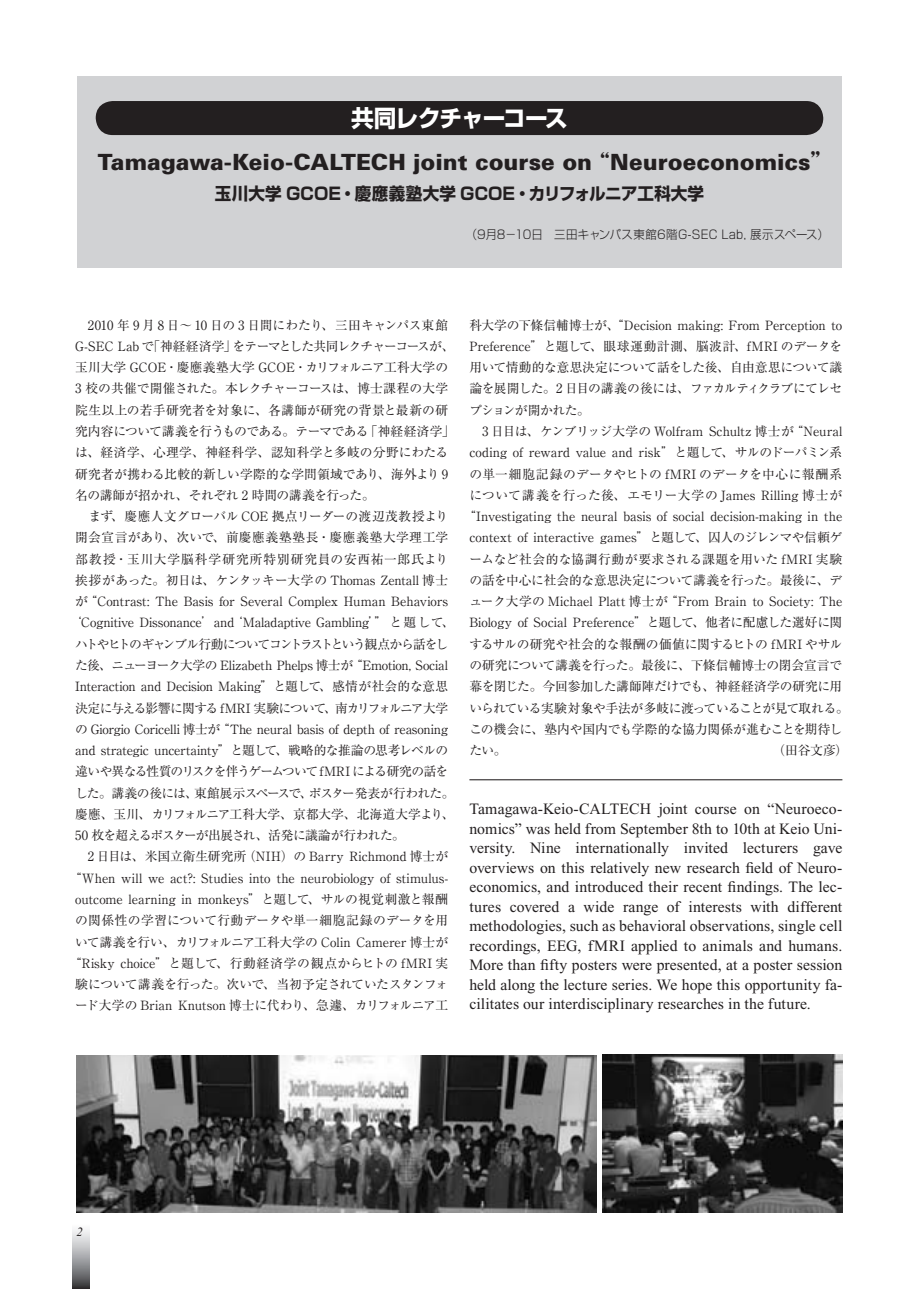
<style>
.page{position:relative;width:919px;height:1289px;background:#fff}
.page>*{position:absolute;margin:0;border:0;box-sizing:border-box;transform-origin:0 0}
.t1{font:700 23.4px "Shin Go Pro";letter-spacing:-.05em;color:#fff}
.t2{font:900 22.35px "Univers";color:#231f20}
.t3{font:700 16.95px "Shin Go Pro";letter-spacing:.005em;color:#231f20}
.t4{font:15.75px/19.5px "Times New Roman";letter-spacing:.005em;color:#231f20;text-align:justify}
.t5{font:12.75px "Ryumin Pro";letter-spacing:-.01em;color:#231f20}
.t6{font:12.75px "Ryumin Pro";letter-spacing:-.03em;color:#231f20}
.t7{font:12.75px "Ryumin Pro";letter-spacing:-.05em;color:#231f20}
.t8{font:12.75px "Ryumin Pro";letter-spacing:.015em;color:#231f20}
.t9{font:12.75px "Ryumin Pro";letter-spacing:-.035em;color:#231f20}
.t10{font:12.75px "Ryumin Pro";letter-spacing:-.04em;color:#231f20}
.t11{font:12.75px "Ryumin Pro";letter-spacing:-.065em;color:#231f20}
.t12{font:12.75px "Ryumin Pro";letter-spacing:-.105em;color:#231f20}
.t13{font:12.75px "Ryumin Pro";letter-spacing:-.075em;color:#231f20}
.t14{font:12.75px "Ryumin Pro";letter-spacing:-.08em;color:#231f20}
.t15{font:12.75px "Ryumin Pro";letter-spacing:-.045em;color:#231f20}
.t16{font:12.75px "Ryumin Pro";letter-spacing:.025em;color:#231f20}
.t17{font:12.75px "Ryumin Pro";letter-spacing:.03em;color:#231f20}
.t18{font:12.75px "Ryumin Pro";letter-spacing:.02em;color:#231f20}
.t19{font:12.75px "Ryumin Pro";letter-spacing:.035em;color:#231f20}
.t20{font:12.75px "Ryumin Pro";letter-spacing:.01em;color:#231f20}
.t21{font:12.75px "Ryumin Pro";letter-spacing:.06em;color:#231f20}
.t22{font:italic 12.75px "Times New Roman";color:#231f20}
.t23{font:300 12px "Shin Go Pro";letter-spacing:.02em;color:#231f20;scale:.95 1}
.s1{font-family:"Ryumin Pro";font-weight:800;font-size:21.3px}
.s2{font-family:"Ryumin Pro";font-weight:800}
</style>
<div class="page">
<div style="left:77px;top:77px;width:764px;height:191px;background:#d1d2d4"></div>
<div style="left:96px;top:101px;width:727px;height:34px;background:#231f20;border-radius:17px"></div>
<svg style="left:72px;top:1230px;width:17px;height:58px"></svg>
<hr style="left:469px;top:779px;width:373px;height:1px;background:#231f20">
<img style="left:602px;top:1054px;width:240px;height:158px">
<img style="left:77px;top:1055px;width:519px;height:157px">
<h1 class="t1" style="left:351px;top:99px;width:218px">共同レクチャーコース</h1>
<h2 class="t2" style="left:98px;top:148px;width:736px">Tamagawa-Keio-CALTECH joint course on <span class="s1">“</span>Neuroeconomics<span class="s2">”</span></h2>
<h3 class="t3" style="left:215px;top:180px;width:490px">玉川大学 GCOE・慶應義塾大学 GCOE・カリフォルニア工科大学</h3>
<p class="t23" style="left:466px;top:225px;width:383px">（9月8−10日　三田キャンパス東館6階G-SEC Lab, 展示スペース）</p>
<p class="t5" style="left:75px;top:315px;width:374px">　2010 年 9 月 8 日〜 10 日の 3 日間にわたり、三田キャンパス東館</p>
<p class="t11" style="left:75px;top:336px;width:381px">G-SEC Lab で「神経経済学」をテーマとした共同レクチャーコースが、</p>
<p class="t5" style="left:75px;top:357px;width:374px">玉川大学 GCOE・慶應義塾大学 GCOE・カリフォルニア工科大学の</p>
<p class="t5" style="left:75px;top:378px;width:374px">3 校の共催で開催された。本レクチャーコースは、博士課程の大学</p>
<p class="t8" style="left:75px;top:400px;width:374px">院生以上の若手研究者を対象に、各講師が研究の背景と最新の研</p>
<p class="t15" style="left:75px;top:421px;width:381px">究内容について講義を行うものである。テーマである「神経経済学」</p>
<p class="t18" style="left:75px;top:442px;width:374px">は、経済学、心理学、神経科学、認知科学と多岐の分野にわたる</p>
<p class="t5" style="left:75px;top:464px;width:374px">研究者が携わる比較的新しい学際的な学問領域であり、海外より 9</p>
<p class="t6" style="left:75px;top:485px;width:301px">名の講師が招かれ、それぞれ 2 時間の講義を行った。</p>
<p class="t5" style="left:75px;top:506px;width:374px">　まず、慶應人文グローバル COE 拠点リーダーの渡辺茂教授より</p>
<p class="t19" style="left:75px;top:527px;width:374px">開会宣言があり、次いで、前慶應義塾塾長・慶應義塾大学理工学</p>
<p class="t21" style="left:75px;top:549px;width:374px">部教授・玉川大学脳科学研究所特別研究員の安西祐一郎氏より</p>
<p class="t5" style="left:75px;top:570px;width:374px">挨拶があった。初日は、ケンタッキー大学の Thomas Zentall 博士</p>
<p class="t5" style="left:75px;top:591px;width:374px">が“Contrast: The Basis for Several Complex Human Behaviors</p>
<p class="t5" style="left:69px;top:612px;width:387px">‘Cognitive Dissonance’and‘Maladaptive Gambling’” と題して、</p>
<p class="t12" style="left:75px;top:634px;width:374px">ハトやヒトのギャンブル行動についてコントラストという観点から話をし</p>
<p class="t5" style="left:75px;top:655px;width:374px">た後、ニューヨーク大学の Elizabeth Phelps 博士が“Emotion, Social</p>
<p class="t5" style="left:75px;top:676px;width:374px">Interaction and Decision Making”と題して、感情が社会的な意思</p>
<p class="t13" style="left:75px;top:697px;width:374px">決定に与える影響に関する fMRI 実験について、南カリフォルニア大学</p>
<p class="t5" style="left:75px;top:719px;width:374px">の Giorgio Coricelli 博士が“The neural basis of depth of reasoning</p>
<p class="t6" style="left:75px;top:740px;width:374px">and strategic uncertainty”と題して、戦略的な推論の思考レベルの</p>
<p class="t14" style="left:75px;top:761px;width:374px">違いや異なる性質のリスクを伴うゲームついて fMRI による研究の話を</p>
<p class="t7" style="left:75px;top:782px;width:381px">した。講義の後には、東館展示スペースで、ポスター発表が行われた。</p>
<p class="t9" style="left:75px;top:804px;width:381px">慶應、玉川、カリフォルニア工科大学、京都大学、北海道大学より、</p>
<p class="t7" style="left:75px;top:825px;width:331px">50 枚を超えるポスターが出展され、活発に議論が行われた。</p>
<p class="t5" style="left:75px;top:846px;width:374px">　2 日目は、米国立衛生研究所（NIH）の Barry Richmond 博士が</p>
<p class="t5" style="left:69px;top:868px;width:381px">“When will we act?: Studies into the neurobiology of stimulus-</p>
<p class="t5" style="left:75px;top:889px;width:374px">outcome learning in monkeys”と題して、サルの視覚刺激と報酬</p>
<p class="t20" style="left:75px;top:910px;width:374px">の関係性の学習について行動データや単一細胞記録のデータを用</p>
<p class="t5" style="left:75px;top:931px;width:374px">いて講義を行い、カリフォルニア工科大学の Colin Camerer 博士が</p>
<p class="t5" style="left:69px;top:953px;width:381px">“Risky choice”と題して、行動経済学の観点からヒトの fMRI 実</p>
<p class="t6" style="left:75px;top:974px;width:374px">験について講義を行った。次いで、当初予定されていたスタンフォ</p>
<p class="t5" style="left:75px;top:995px;width:374px">ード大学の Brian Knutson 博士に代わり、急遽、カリフォルニア工</p>
<p class="t5" style="left:469px;top:315px;width:374px">科大学の下條信輔博士が、“Decision making: From Perception to</p>
<p class="t5" style="left:469px;top:336px;width:374px">Preference”と題して、眼球運動計測、脳波計、fMRI のデータを</p>
<p class="t9" style="left:469px;top:357px;width:374px">用いて情動的な意思決定について話をした後、自由意思について議</p>
<p class="t7" style="left:469px;top:378px;width:374px">論を展開した。2 日目の講義の後には、ファカルティクラブにてレセ</p>
<p class="t10" style="left:469px;top:400px;width:122px">プションが開かれた。</p>
<p class="t5" style="left:469px;top:421px;width:374px">　3 日目は、ケンブリッジ大学の Wolfram Schultz 博士が“Neural</p>
<p class="t5" style="left:469px;top:442px;width:374px">coding of reward value and risk”と題して、サルのドーパミン系</p>
<p class="t16" style="left:469px;top:464px;width:374px">の単一細胞記録のデータやヒトの fMRI のデータを中心に報酬系</p>
<p class="t8" style="left:469px;top:485px;width:374px">について講義を行った後、エモリー大学の James Rilling 博士が</p>
<p class="t5" style="left:463px;top:506px;width:381px">“Investigating the neural basis of social decision-making in the</p>
<p class="t5" style="left:469px;top:527px;width:374px">context of interactive games”と題して、囚人のジレンマや信頼ゲ</p>
<p class="t17" style="left:469px;top:549px;width:374px">ームなど社会的な協調行動が要求される課題を用いた fMRI 実験</p>
<p class="t5" style="left:469px;top:570px;width:374px">の話を中心に社会的な意思決定について講義を行った。最後に、デ</p>
<p class="t5" style="left:469px;top:591px;width:374px">ューク大学の Michael Platt 博士が“From Brain to Society: The</p>
<p class="t5" style="left:469px;top:612px;width:374px">Biology of Social Preference”と題して、他者に配慮した選好に関</p>
<p class="t5" style="left:469px;top:634px;width:374px">するサルの研究や社会的な報酬の価値に関するヒトの fMRI やサル</p>
<p class="t5" style="left:469px;top:655px;width:374px">の研究について講義を行った。最後に、下條信輔博士の閉会宣言で</p>
<p class="t5" style="left:469px;top:676px;width:374px">幕を閉じた。今回参加した講師陣だけでも、神経経済学の研究に用</p>
<p class="t10" style="left:469px;top:697px;width:381px">いられている実験対象や手法が多岐に渡っていることが見て取れる。</p>
<p class="t5" style="left:469px;top:719px;width:374px">この機会に、塾内や国内でも学際的な協力関係が進むことを期待し</p>
<p class="t5" style="left:469px;top:740px;width:51px">たい。　</p>
<p class="t5" style="left:772px;top:740px;width:77px">（田谷文彦）</p>
<p class="t4" style="left:469px;top:799px;width:374px">Tamagawa-Keio-CALTECH joint course on “Neuroeco&shy;nomics” was held from September 8th to 10th at Keio Uni&shy;versity. Nine internationally invited lecturers gave overviews on this relatively new research field of Neuro&shy;economics, and introduced their recent findings. The lec&shy;tures covered a wide range of interests with different methodologies, such as behavioral observations, single cell recordings, EEG, fMRI applied to animals and humans.<br>More than fifty posters were presented, at a poster session held along the lecture series. We hope this opportunity fa&shy;cilitates our interdisciplinary researches in the future.</p>
<p class="t22" style="left:77px;top:1224px;width:8px">2</p>
</div>
